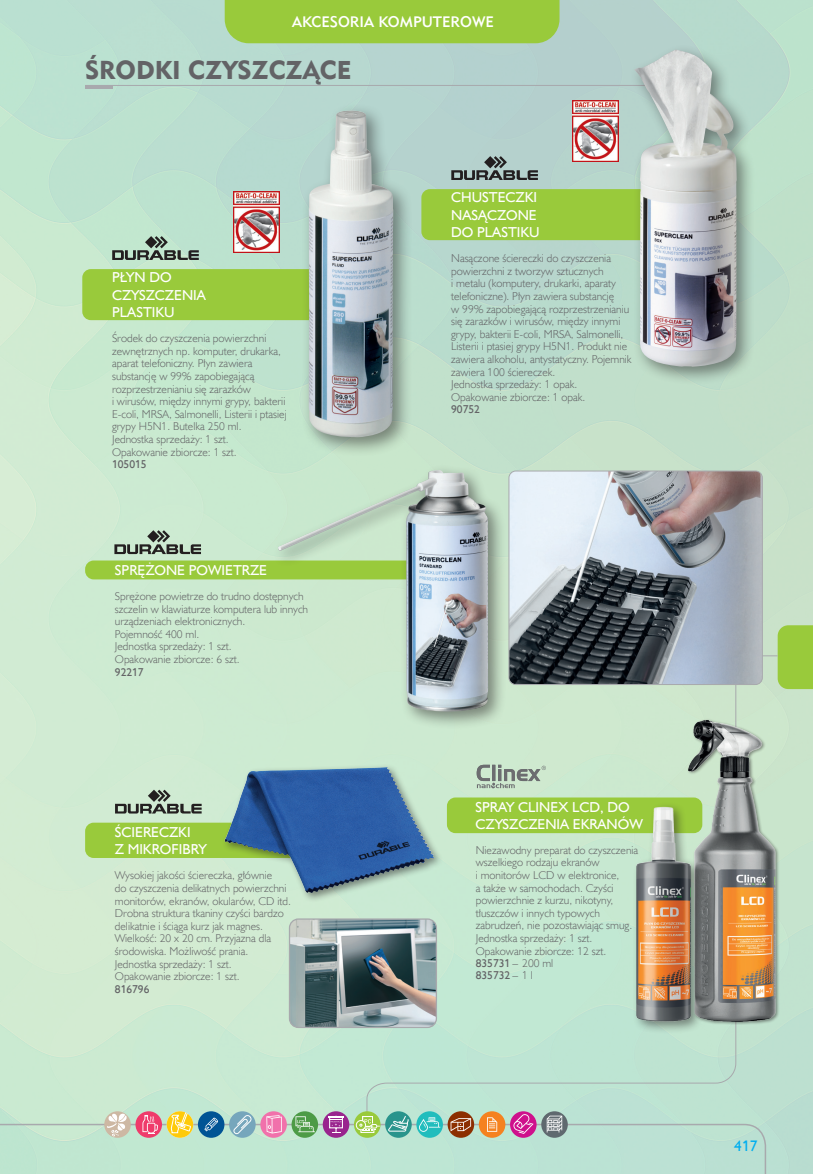
<style>
.page{position:relative;width:813px;height:1174px;background:#fff}
.page>*{position:absolute;margin:0;border:0;box-sizing:border-box;transform-origin:0 0}
.Rozdziały_nie_do_spisu{font:25.65px "Geometric 415 Blk EU";color:#636366}
.text{font:15.3px "Humanst 521 EU";color:#00aeef}
.tytul_rozdzialu{font:15.15px "Geometric 415 Md EU";color:#fff}
.opis_produktów{font:14.4px/17.2px "Humanst 521 EU";color:#fff}
.Nazwa_modułu_A{font:14.4px/17.2px "Humanst 521 EU";color:#fff}
.opis_produktów-2{font:11.4px/12.6px "Humanst 521 Lt EU";color:#636366}
.opis_produktów-3{font:11.4px "Humanst 521 EU";color:#636366}
.s1{font-family:"Humanst 521 Lt EU"}
</style>
<div class="page">
<img style="left:0;top:0;width:812px;height:1174px">
<svg style="left:2px;top:1123px;width:764px;height:51px;background:#bde3d1"></svg>
<div style="left:777px;top:625px;width:35px;height:64px;background:#99ca3b"></div>
<svg style="left:366px;top:655px;width:412px;height:460px;background:#c4e6d1"></svg>
<div style="left:416px;top:1111px;width:26px;height:26px;background:#21bdbd;border-radius:50%"></div>
<svg style="left:419px;top:1117px;width:21px;height:14px"></svg>
<div style="left:510px;top:1111px;width:26px;height:26px;background:#cf108c;border-radius:50%"></div>
<svg style="left:513px;top:1114px;width:20px;height:20px"></svg>
<div style="left:478px;top:1111px;width:27px;height:26px;background:#f58220;border-radius:50%"></div>
<svg style="left:487px;top:1117px;width:10px;height:14px"></svg>
<svg style="left:447px;top:1111px;width:27px;height:26px"></svg>
<svg style="left:450px;top:1118px;width:21px;height:13px"></svg>
<div style="left:354px;top:1111px;width:26px;height:26px;background:#99ca3b;border-radius:50%"></div>
<div style="left:355px;top:1120px;width:11px;height:10px;border:1px solid #fff;border-radius:50%"></div>
<svg style="left:359px;top:1115px;width:21px;height:18px"></svg>
<div style="left:322px;top:1111px;width:27px;height:26px;background:#99248e;border-radius:50%"></div>
<svg style="left:328px;top:1115px;width:15px;height:18px"></svg>
<svg style="left:291px;top:1111px;width:27px;height:26px"></svg>
<svg style="left:295px;top:1116px;width:20px;height:16px"></svg>
<svg style="left:260px;top:1111px;width:27px;height:26px"></svg>
<svg style="left:266px;top:1115px;width:15px;height:18px"></svg>
<div style="left:229px;top:1111px;width:26px;height:26px;background:#76a6bc;border-radius:50%"></div>
<svg style="left:233px;top:1114px;width:19px;height:20px"></svg>
<div style="left:198px;top:1111px;width:26px;height:26px;background:#005495;border-radius:50%"></div>
<svg style="left:204px;top:1117px;width:14px;height:14px"></svg>
<svg style="left:385px;top:1111px;width:26px;height:26px"></svg>
<svg style="left:388px;top:1115px;width:20px;height:16px"></svg>
<div style="left:541px;top:1111px;width:26px;height:26px;background:#5f696f;border-radius:50%"></div>
<svg style="left:546px;top:1115px;width:16px;height:17px"></svg>
<svg style="left:167px;top:1111px;width:28px;height:33px"></svg>
<div style="left:135px;top:1111px;width:27px;height:26px;background:#ef3b6b;border-radius:50%"></div>
<svg style="left:142px;top:1115px;width:16px;height:18px"></svg>
<div style="left:104px;top:1111px;width:27px;height:26px;background:#cdb8a3;border-radius:50%"></div>
<svg style="left:107px;top:1113px;width:19px;height:23px"></svg>
<div style="left:85px;top:822px;width:255px;height:36px;background:#99ca3b;border-radius:9px"></div>
<img style="left:289px;top:919px;width:147px;height:108px">
<div style="left:289px;top:918px;width:148px;height:110px;border:1px solid #a8a9ad;border-radius:9px"></div>
<div style="left:221px;top:763px;width:223px;height:139px;background:#231f20;opacity:.5"></div>
<img style="left:224px;top:767px;width:160px;height:126px">
<svg style="left:115px;top:789px;width:86px;height:24px;background:#9cae9d"></svg>
<div style="left:446px;top:797px;width:256px;height:36px;background:#99ca3b;border-radius:9px"></div>
<img style="left:670px;top:712px;width:108px;height:311px">
<svg style="left:476px;top:764px;width:69px;height:24px;background:#abbdad"></svg>
<div style="left:632px;top:802px;width:71px;height:232px;background:#231f20;opacity:.5"></div>
<img style="left:634px;top:806px;width:58px;height:215px">
<svg style="left:0;top:1123px;width:2px;height:51px"></svg>
<div style="left:224px;top:0;width:335px;height:43px;background:#99ca3b"></div>
<svg style="left:84px;top:85px;width:544px;height:17px;background:#b6d3cc"></svg>
<hr style="left:85px;top:86px;width:28px;height:3px;background:#a8a9ad">
<div style="left:82px;top:269px;width:238px;height:51px;background:#99ca3b;border-radius:9px"></div>
<div style="left:301px;top:103px;width:112px;height:354px;background:#231f20;opacity:.5"></div>
<img style="left:308px;top:111px;width:85px;height:327px">
<svg style="left:112px;top:236px;width:87px;height:24px;background:#8fa898"></svg>
<img style="left:233px;top:192px;width:46px;height:60px">
<svg style="left:451px;top:156px;width:86px;height:24px;background:#879997"></svg>
<div style="left:421px;top:189px;width:251px;height:51px;background:#99ca3b;border-radius:9px"></div>
<img style="left:572px;top:101px;width:45px;height:61px">
<div style="left:628px;top:43px;width:127px;height:343px;background:#231f20;opacity:.5"></div>
<img style="left:634px;top:50px;width:102px;height:317px">
<div style="left:85px;top:560px;width:381px;height:19px;background:#99ca3b;border-radius:9px"></div>
<svg style="left:114px;top:530px;width:87px;height:24px;background:#98ab9b"></svg>
<img style="left:508px;top:471px;width:254px;height:213px">
<div style="left:508px;top:471px;width:254px;height:214px;border:1px solid #a8a9ad;border-radius:7px"></div>
<div style="left:272px;top:463px;width:234px;height:266px;background:#231f20;opacity:.5"></div>
<img style="left:278px;top:470px;width:212px;height:241px">
<p class="tytul_rozdzialu" style="left:292px;top:12px;width:203px">AKCESORIA KOMPUTEROWE</p>
<p class="Rozdziały_nie_do_spisu" style="left:85px;top:54px;width:267px">ŚRODKI CZYSZCZĄCE</p>
<p class="opis_produktów" style="left:112px;top:269px;width:95px">PŁYN DO<br>CZYSZCZENIA<br>PLASTIKU</p>
<p class="opis_produktów-2" style="left:112px;top:332px;width:176px">Środek do czyszczenia powierzchni zewnętrznych np. komputer, drukarka, aparat telefoniczny. Płyn zawiera substancję w 99% zapobiegającą rozprzestrzenianiu się zarazków<br>i wirusów, między innymi grypy, bakterii E-coli, MRSA, Salmonelli, Listerii i ptasiej grypy H5N1. Butelka 250 ml.<br>Jednostka sprzedaży: 1 szt.</p>
<p class="opis_produktów-2" style="left:112px;top:445px;width:126px">Opakowanie zbiorcze: 1 szt.</p>
<p class="opis_produktów-3" style="left:112px;top:457px;width:36px">105015</p>
<p class="opis_produktów" style="left:115px;top:561px;width:153px">SPRĘŻONE POWIETRZE</p>
<p class="opis_produktów-2" style="left:115px;top:589px;width:195px">Sprężone powietrze do trudno dostępnych szczelin w klawiaturze komputera lub innych urządzeniach elektronicznych.<br>Pojemność 400 ml.</p>
<p class="opis_produktów-2" style="left:115px;top:640px;width:118px">Jednostka sprzedaży: 1 szt.</p>
<p class="opis_produktów-2" style="left:115px;top:652px;width:126px">Opakowanie zbiorcze: 6 szt.</p>
<p class="opis_produktów-3" style="left:115px;top:665px;width:30px">92217</p>
<p class="opis_produktów" style="left:115px;top:823px;width:93px">ŚCIERECZKI<br>Z MIKROFIBRY</p>
<p class="opis_produktów-2" style="left:115px;top:869px;width:177px">Wysokiej jakości ściereczka, głównie<br>do czyszczenia delikatnych powierzchni monitorów, ekranów, okularów, CD itd.<br>Drobna struktura tkaniny czyści bardzo delikatnie i ściąga kurz jak magnes.<br>Wielkość: 20 x 20 cm. Przyjazna dla środowiska. Możliwość prania.<br>Jednostka sprzedaży: 1 szt.</p>
<p class="opis_produktów-2" style="left:115px;top:969px;width:126px">Opakowanie zbiorcze: 1 szt.</p>
<p class="opis_produktów-3" style="left:115px;top:981px;width:36px">816796</p>
<p class="opis_produktów" style="left:451px;top:189px;width:90px">CHUSTECZKI<br>NASĄCZONE<br>DO PLASTIKU</p>
<p class="opis_produktów-2" style="left:451px;top:252px;width:182px">Nasączone ściereczki do czyszczenia powierzchni z tworzyw sztucznych<br>i metalu (komputery, drukarki, aparaty telefoniczne). Płyn zawiera substancję<br>w 99% zapobiegającą rozprzestrzenianiu się zarazków i wirusów, między innymi grypy, bakterii E-coli, MRSA, Salmonelli, Listerii i ptasiej grypy H5N1. Produkt nie zawiera alkoholu, antystatyczny. Pojemnik zawiera 100 ściereczek.</p>
<p class="opis_produktów-2" style="left:451px;top:378px;width:127px">Jednostka sprzedaży: 1 opak.</p>
<p class="opis_produktów-2" style="left:451px;top:390px;width:135px">Opakowanie zbiorcze: 1 opak.</p>
<p class="opis_produktów-3" style="left:451px;top:402px;width:30px">90752</p>
<p class="Nazwa_modułu_A" style="left:475px;top:798px;width:169px">SPRAY CLINEX LCD, DO<br>CZYSZCZENIA EKRANÓW</p>
<p class="opis_produktów-2" style="left:475px;top:843px;width:164px">Niezawodny preparat do czyszczenia wszelkiego rodzaju ekranów<br>i monitorów LCD w elektronice,<br>a także w samochodach. Czyści powierzchnie z kurzu, nikotyny, tłuszczów i innych typowych zabrudzeń, nie pozostawiając smug.</p>
<p class="opis_produktów-2" style="left:475px;top:931px;width:118px">Jednostka sprzedaży: 1 szt.</p>
<p class="opis_produktów-2" style="left:475px;top:944px;width:132px">Opakowanie zbiorcze: 12 szt.</p>
<p class="opis_produktów-3" style="left:475px;top:955px;width:79px">835731 <span class="s1">– 200 ml</span></p>
<p class="opis_produktów-3" style="left:475px;top:968px;width:59px">835732 <span class="s1">– 1 l</span></p>
<p class="text" style="left:734px;top:1136px;width:25px">417</p>
</div>
